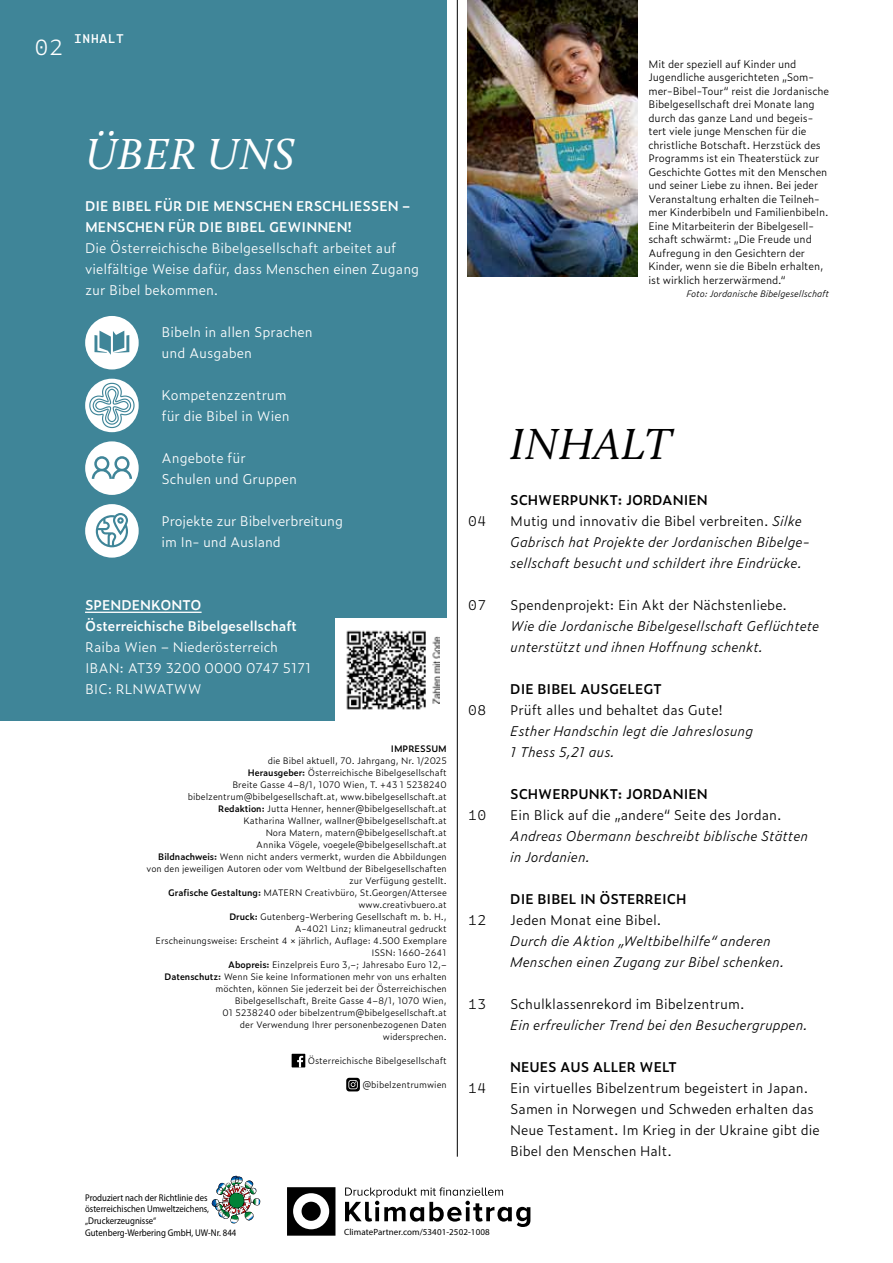
<style>
.page{position:relative;width:893px;height:1263px;background:#fff}
.page>*{position:absolute;margin:0;border:0;box-sizing:border-box;transform-origin:0 0}
.t1{font:italic 45px "Calluna";letter-spacing:.015em;color:#fff}
.t2{font:italic 45px "Calluna";letter-spacing:.015em;color:#000}
.t3{font:300 21px "Zeitung Mono Pro";color:#fff}
.t4{font:italic 300 13.5px/21px "Zeitung Pro";color:#000}
.t5{font:300 13.5px/21px "Zeitung Pro";color:#fff}
.t6{font:300 13.5px/21px "Zeitung Pro";color:#000}
.t7{font:600 13.5px/21px "Zeitung Pro";color:#fff}
.t8{font:600 13.5px "Zeitung Pro";color:#000}
.t9{font:300 13.5px "Zeitung Mono Pro";color:#000}
.t10{font:600 12px "Zeitung Mono Pro";color:#fff}
.t11{font:300 10.5px/13.5px "Zeitung Pro";letter-spacing:-.01em;color:#000}
.t12{font:9.75px/11.7px "Myriad Pro";color:#000;scale:.9 1}
.t13{font:300 9px/12px "Zeitung Pro";color:#000;text-align:right}
.t14{font:9px "Myriad Pro";letter-spacing:.01em;color:#000}
.t15{font:italic 300 9px "Zeitung Pro";letter-spacing:-.01em;color:#000}
.t16{font:600 9px "Zeitung Pro";color:#000}
.s1{font-weight:600}
.s2{font-style:normal}
.s3{font-family:"Zeitung Pro"}
</style>
<div class="page">
<div style="left:0;top:0;width:446px;height:720px;background:#3f8598"></div>
<hr style="left:457px;top:0;width:1px;height:1157px;background:#000">
<div style="left:292px;top:1054px;width:13px;height:13px;background:#000"></div>
<svg style="left:297px;top:1056px;width:6px;height:11px"></svg>
<div style="left:346px;top:1078px;width:14px;height:13px;background:#000;border-radius:3px"></div>
<svg style="left:348px;top:1080px;width:10px;height:9px"></svg>
<hr style="left:85px;top:612px;width:117px;height:1px;background:#fff">
<div style="left:85px;top:316px;width:54px;height:53px;background:#fff;border-radius:50%"></div>
<div style="left:85px;top:504px;width:54px;height:54px;background:#fff;border-radius:50%"></div>
<svg style="left:96px;top:513px;width:32px;height:34px"></svg>
<img style="left:468px;top:0;width:170px;height:276px">
<svg style="left:94px;top:331px;width:35px;height:24px"></svg>
<div style="left:85px;top:441px;width:54px;height:54px;background:#fff;border-radius:50%"></div>
<svg style="left:92px;top:456px;width:40px;height:23px"></svg>
<div style="left:85px;top:379px;width:54px;height:53px;background:#fff;border-radius:50%"></div>
<svg style="left:89px;top:383px;width:46px;height:45px"></svg>
<div style="left:335px;top:619px;width:117px;height:102px;background:#fff"></div>
<img style="left:346px;top:630px;width:93px;height:80px">
<div style="left:433px;top:622px;width:8px;height:13px;background:#fff"></div>
<div style="left:433px;top:705px;width:8px;height:13px;background:#fff"></div>
<svg style="left:212px;top:1176px;width:48px;height:47px"></svg>
<svg style="left:345px;top:1187px;width:185px;height:40px"></svg>
<svg style="left:287px;top:1187px;width:48px;height:49px"></svg>
<div style="left:302px;top:1202px;width:19px;height:19px;background:#000;border-radius:50%"></div>
<h2 class="t3" style="left:34px;top:30px;width:31px">02</h2>
<h3 class="t10" style="left:74px;top:28px;width:52px">INHALT</h3>
<h1 class="t1" style="left:85px;top:126px;width:211px">ÜBER UNS</h1>
<h3 class="t7" style="left:85px;top:195px;width:327px">DIE BIBEL FÜR DIE MENSCHEN ERSCHLIESSEN –<br>MENSCHEN FÜR DIE BIBEL GEWINNEN!</h3>
<h3 class="t5" style="left:85px;top:237px;width:336px">Die Österreichische Bibelgesellschaft arbeitet auf vielfältige Weise dafür, dass Menschen einen Zugang zur Bibel bekommen.</h3>
<h3 class="t5" style="left:162px;top:321px;width:153px">Bibeln in allen Sprachen und Ausgaben</h3>
<h3 class="t5" style="left:162px;top:384px;width:130px">Kompetenzzentrum für die Bibel in Wien</h3>
<h3 class="t5" style="left:162px;top:447px;width:137px">Angebote für<br>Schulen und Gruppen</h3>
<h3 class="t5" style="left:162px;top:510px;width:183px">Projekte zur Bibelverbreitung im In- und Ausland</h3>
<h3 class="t7" style="left:85px;top:594px;width:213px">SPENDENKONTO<br>Österreichische Bibelgesellschaft</h3>
<h3 class="t5" style="left:85px;top:636px;width:228px">Raiba Wien – Niederösterreich<br>IBAN: AT39 3200 0000 0747 5171<br>BIC: RLNWATWW</h3>
<p class="t16" style="left:391px;top:742px;width:57px">IMPRESSUM</p>
<p class="t13" style="left:147px;top:754px;width:302px">die Bibel aktuell, 70. Jahrgang, Nr. 1/2025<br><span class="s1">Herausgeber:</span> Österreichische Bibelgesellschaft<br>Breite Gasse 4–8/1, 1070 Wien, T. +43 1 5238240 bibelzentrum@bibelgesellschaft.at, www.bibelgesellschaft.at <span class="s1">Redaktion:</span> Jutta Henner, henner@bibelgesellschaft.at<br>Katharina Wallner, wallner@bibelgesellschaft.at<br>Nora Matern, matern@bibelgesellschaft.at<br>Annika Vögele, voegele@bibelgesellschaft.at<br><span class="s1">Bildnachweis:</span> Wenn nicht anders vermerkt, wurden die Abbildungen von den jeweiligen Autoren oder vom Weltbund der Bibelgesellschaften zur Verfügung gestellt.<br><span class="s1">Grafische Gestaltung:</span> MATERN Creativbüro, St.Georgen/Attersee www.creativbuero.at<br><span class="s1">Druck:</span> Gutenberg-Werbering Gesellschaft m. b. H.,<br>A-4021 Linz; klimaneutral gedruckt<br>Erscheinungsweise: Erscheint 4 × jährlich, Auflage: 4.500 Exemplare ISSN: 1660-2641<br><span class="s1">Abopreis:</span> Einzelpreis Euro 3,–; Jahresabo Euro 12,–<br><span class="s1">Datenschutz:</span> Wenn Sie keine Informationen mehr von uns erhalten möchten, können Sie jederzeit bei der Österreichischen Bibelgesellschaft, Breite Gasse 4–8/1, 1070 Wien,<br>01 5238240 oder bibelzentrum@bibelgesellschaft.at<br>der Verwendung Ihrer personenbezogenen Daten<br>widersprechen.</p>
<p class="t13" style="left:308px;top:1054px;width:141px">Österreichische Bibelgesellschaft</p>
<p class="t13" style="left:362px;top:1078px;width:86px">@bibelzentrumwien</p>
<p class="t11" style="left:648px;top:57px;width:182px">Mit der speziell auf Kinder und Jugendliche ausgerichteten „Som&shy;mer-Bibel-Tour“ reist die Jordanische Bibelgesellschaft drei Monate lang durch das ganze Land und begeis&shy;tert viele junge Menschen für die christliche Botschaft. Herzstück des Programms ist ein Theaterstück zur Geschichte Gottes mit den Menschen und seiner Liebe zu ihnen. Bei jeder Veranstaltung erhalten die Teilneh&shy;mer Kinderbibeln und Familienbibeln.<br>Eine Mitarbeiterin der Bibelgesell&shy;schaft schwärmt: „Die Freude und Aufregung in den Gesichtern der Kinder, wenn sie die Bibeln erhalten, ist wirklich herzerwärmend.“</p>
<p class="t15" style="left:686px;top:287px;width:144px">Foto: Jordanische Bibelgesellschaft</p>
<h1 class="t2" style="left:510px;top:417px;width:163px">INHALT</h1>
<h3 class="t8" style="left:510px;top:489px;width:199px">SCHWERPUNKT: JORDANIEN</h3>
<h3 class="t9" style="left:468px;top:510px;width:20px">04</h3>
<h3 class="t4" style="left:510px;top:510px;width:301px"><span class="s2">Mutig und innovativ die Bibel verbreiten.</span> Silke<br>Gabrisch hat Projekte der Jordanischen Bibelge&shy;sellschaft besucht und schildert ihre Eindrücke.</h3>
<h3 class="t9" style="left:468px;top:594px;width:20px">07</h3>
<h3 class="t6" style="left:510px;top:594px;width:278px">Spendenprojekt: Ein Akt der Nächstenliebe.</h3>
<h3 class="t4" style="left:510px;top:615px;width:311px">Wie die Jordanische Bibelgesellschaft Geflüchtete unterstützt und ihnen Hoffnung schenkt.</h3>
<h3 class="t8" style="left:510px;top:679px;width:153px">DIE BIBEL AUSGELEGT</h3>
<h3 class="t9" style="left:468px;top:699px;width:20px">0<span class="s3">8</span></h3>
<h3 class="t6" style="left:510px;top:699px;width:214px">Prüft alles und behaltet das Gute!</h3>
<h3 class="t4" style="left:510px;top:720px;width:244px">Esther Handschin legt die Jahreslosung<br>1 Thess 5,21 aus.</h3>
<h3 class="t8" style="left:510px;top:784px;width:199px">SCHWERPUNKT: JORDANIEN</h3>
<h3 class="t9" style="left:468px;top:804px;width:20px">10</h3>
<h3 class="t6" style="left:510px;top:804px;width:273px">Ein Blick auf die „andere“ Seite des Jordan.</h3>
<h3 class="t4" style="left:510px;top:825px;width:299px">Andreas Obermann beschreibt biblische Stätten in Jordanien.</h3>
<h3 class="t8" style="left:510px;top:889px;width:178px">DIE BIBEL IN ÖSTERREICH</h3>
<h3 class="t9" style="left:468px;top:909px;width:20px">12</h3>
<h3 class="t6" style="left:510px;top:909px;width:153px">Jeden Monat eine Bibel.</h3>
<h3 class="t4" style="left:510px;top:930px;width:276px">Durch die Aktion „Weltbibelhilfe“ anderen<br>Menschen einen Zugang zur Bibel schenken.</h3>
<h3 class="t9" style="left:468px;top:993px;width:20px">13</h3>
<h3 class="t6" style="left:510px;top:993px;width:236px">Schulklassenrekord im Bibelzentrum.</h3>
<h3 class="t4" style="left:510px;top:1014px;width:299px">Ein erfreulicher Trend bei den Besuchergruppen.</h3>
<h3 class="t8" style="left:510px;top:1057px;width:168px">NEUES AUS ALLER WELT</h3>
<h3 class="t9" style="left:468px;top:1077px;width:20px">14</h3>
<h3 class="t6" style="left:510px;top:1077px;width:311px">Ein virtuelles Bibelzentrum begeistert in Japan.<br>Samen in Norwegen und Schweden erhalten das Neue Testament. Im Krieg in der Ukraine gibt die Bibel den Menschen Halt.</h3>
<p class="t12" style="left:85px;top:1191px;width:170px">Produziert nach der Richtlinie des österreichischen Umweltzeichens, „Druckerzeugnisse“ Gutenberg-Werbering GmbH, UW-Nr. 844</p>
<p class="t14" style="left:344px;top:1226px;width:147px">ClimatePartner.com/53401-2502-1008</p>
</div>
